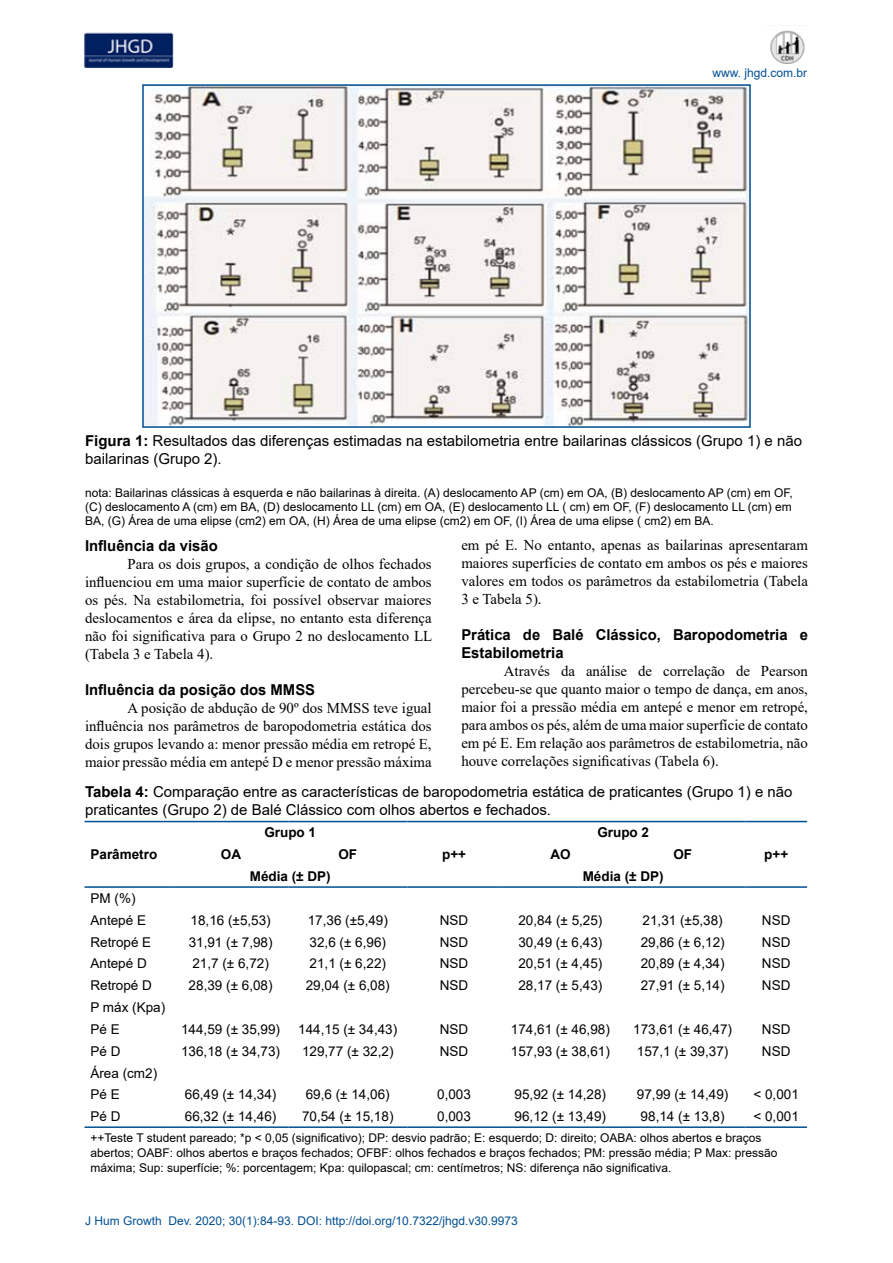
<style>
.page{position:relative;width:893px;height:1263px;background:#fff}
.page>*{position:absolute;margin:0;border:0;box-sizing:border-box;transform-origin:0 0}
.t1{font:15px/18px "Times New Roman";color:#000;text-align:justify}
.t2{font:15px/18px "Arial";color:#000}
.t3{font:700 15px/18px "Arial";color:#000}
.t4{font:13.5px/21.9px "Arial";color:#000}
.t5{font:700 13.5px "Arial";color:#000}
.t6{font:12px/14.4px "Arial";color:#000;text-align:justify}
.t7{font:12px "Arial";color:#004f91}
.s1{font-weight:700}
</style>
<div class="page">
<img style="left:84px;top:32px;width:90px;height:36px">
<img style="left:770px;top:30px;width:35px;height:34px">
<img style="left:145px;top:87px;width:603px;height:338px">
<div style="left:142px;top:84px;width:609px;height:344px;border:2px solid #004f91"></div>
<hr style="left:85px;top:821px;width:88px;height:1px;background:#004f91">
<hr style="left:173px;top:821px;width:115px;height:1px;background:#004f91">
<hr style="left:288px;top:821px;width:119px;height:1px;background:#004f91">
<hr style="left:407px;top:821px;width:94px;height:1px;background:#004f91">
<hr style="left:501px;top:821px;width:119px;height:1px;background:#004f91">
<hr style="left:620px;top:821px;width:125px;height:1px;background:#004f91">
<hr style="left:745px;top:821px;width:62px;height:1px;background:#004f91">
<hr style="left:85px;top:886px;width:88px;height:2px;background:#004f91">
<hr style="left:173px;top:886px;width:115px;height:2px;background:#004f91">
<hr style="left:288px;top:886px;width:119px;height:2px;background:#004f91">
<hr style="left:407px;top:886px;width:94px;height:2px;background:#004f91">
<hr style="left:501px;top:886px;width:119px;height:2px;background:#004f91">
<hr style="left:620px;top:886px;width:125px;height:2px;background:#004f91">
<hr style="left:745px;top:886px;width:62px;height:2px;background:#004f91">
<hr style="left:85px;top:1126px;width:88px;height:2px;background:#004f91">
<hr style="left:173px;top:1126px;width:115px;height:2px;background:#004f91">
<hr style="left:288px;top:1126px;width:119px;height:2px;background:#004f91">
<hr style="left:407px;top:1126px;width:94px;height:2px;background:#004f91">
<hr style="left:501px;top:1126px;width:119px;height:2px;background:#004f91">
<hr style="left:620px;top:1126px;width:125px;height:2px;background:#004f91">
<hr style="left:745px;top:1126px;width:62px;height:2px;background:#004f91">
<p class="t7" style="left:712px;top:64px;width:96px">www. jhgd.com.br</p>
<p class="t2" style="left:85px;top:432px;width:718px"><span class="s1">Figura 1:</span> Resultados das diferenças estimadas na estabilometria entre bailarinas clássicos (Grupo 1) e não bailarinas (Grupo 2).</p>
<p class="t6" style="left:85px;top:485px;width:709px">nota: Bailarinas clássicas à esquerda e não bailarinas à direita. (A) deslocamento AP (cm) em OA, (B) deslocamento AP (cm) em OF, (C) deslocamento A (cm) em BA, (D) deslocamento LL (cm) em OA, (E) deslocamento LL ( cm) em OF, (F) deslocamento LL (cm) em BA, (G) Área de uma elipse (cm2) em OA, (H) Área de uma elipse (cm2) em OF, (I) Área de uma elipse ( cm2) em BA.</p>
<p class="t3" style="left:85px;top:537px;width:134px">Influência da visão</p>
<p class="t1" style="left:85px;top:554px;width:349px;text-indent:43px">Para os dois grupos, a condição de olhos fechados influenciou em uma maior superfície de contato de ambos os pés. Na estabilometria, foi possível observar maiores deslocamentos e área da elipse, no entanto esta diferença não foi significativa para o Grupo 2 no deslocamento LL (Tabela 3 e Tabela 4).</p>
<p class="t3" style="left:85px;top:681px;width:232px">Influência da posição dos MMSS</p>
<p class="t1" style="left:85px;top:698px;width:348px;text-indent:43px">A posição de abdução de 90º dos MMSS teve igual influência nos parâmetros de baropodometria estática dos dois grupos levando a: menor pressão média em retropé E, maior pressão média em antepé D e menor pressão máxima</p>
<p class="t1" style="left:461px;top:536px;width:348px">em pé E. No entanto, apenas as bailarinas apresentaram maiores superfícies de contato em ambos os pés e maiores valores em todos os parâmetros da estabilometria (Tabela 3 e Tabela 5).</p>
<p class="t3" style="left:461px;top:626px;width:348px">Prática de Balé Clássico, Baropodometria e<br>Estabilometria</p>
<p class="t1" style="left:461px;top:662px;width:348px;text-indent:43px">Através da análise de correlação de Pearson percebeu-se que quanto maior o tempo de dança, em anos, maior foi a pressão média em antepé e menor em retropé, para ambos os pés, além de uma maior superfície de contato em pé E. Em relação aos parâmetros de estabilometria, não houve correlações significativas (Tabela 6).</p>
<p class="t2" style="left:85px;top:783px;width:709px"><span class="s1">Tabela 4:</span> Comparação entre as características de baropodometria estática de praticantes (Grupo 1) e não praticantes (Grupo 2) de Balé Clássico com olhos abertos e fechados.</p>
<p class="t5" style="left:264px;top:823px;width:53px">Grupo 1</p>
<p class="t5" style="left:597px;top:823px;width:53px">Grupo 2</p>
<p class="t5" style="left:91px;top:845px;width:68px">Parâmetro</p>
<p class="t5" style="left:221px;top:845px;width:22px">OA</p>
<p class="t5" style="left:338px;top:845px;width:20px">OF</p>
<p class="t5" style="left:442px;top:845px;width:26px">p++</p>
<p class="t5" style="left:550px;top:845px;width:22px">AO</p>
<p class="t5" style="left:673px;top:845px;width:20px">OF</p>
<p class="t5" style="left:764px;top:845px;width:26px">p++</p>
<p class="t5" style="left:250px;top:867px;width:82px">Média (± DP)</p>
<p class="t5" style="left:583px;top:867px;width:82px">Média (± DP)</p>
<p class="t4" style="left:91px;top:887px;width:57px">PM (%)<br>Antepé E</p>
<p class="t4" style="left:191px;top:909px;width:82px">18,16 (±5,53)</p>
<p class="t4" style="left:308px;top:909px;width:82px">17,36 (±5,49)</p>
<p class="t4" style="left:440px;top:909px;width:30px">NSD</p>
<p class="t4" style="left:518px;top:909px;width:85px">20,84 (± 5,25)</p>
<p class="t4" style="left:643px;top:909px;width:82px">21,31 (±5,38)</p>
<p class="t4" style="left:762px;top:909px;width:30px">NSD</p>
<p class="t4" style="left:91px;top:931px;width:62px">Retropé E</p>
<p class="t4" style="left:189px;top:931px;width:85px">31,91 (± 7,98)</p>
<p class="t4" style="left:310px;top:931px;width:78px">32,6 (± 6,96)</p>
<p class="t4" style="left:440px;top:931px;width:30px">NSD</p>
<p class="t4" style="left:518px;top:931px;width:85px">30,49 (± 6,43)</p>
<p class="t4" style="left:641px;top:931px;width:85px">29,86 (± 6,12)</p>
<p class="t4" style="left:762px;top:931px;width:30px">NSD</p>
<p class="t4" style="left:90px;top:952px;width:58px">Antepé D</p>
<p class="t4" style="left:192px;top:952px;width:78px">21,7 (± 6,72)</p>
<p class="t4" style="left:310px;top:952px;width:78px">21,1 (± 6,22)</p>
<p class="t4" style="left:440px;top:952px;width:30px">NSD</p>
<p class="t4" style="left:518px;top:952px;width:85px">20,51 (± 4,45)</p>
<p class="t4" style="left:641px;top:952px;width:85px">20,89 (± 4,34)</p>
<p class="t4" style="left:762px;top:952px;width:30px">NSD</p>
<p class="t4" style="left:90px;top:974px;width:63px">Retropé D</p>
<p class="t4" style="left:189px;top:974px;width:85px">28,39 (± 6,08)</p>
<p class="t4" style="left:306px;top:974px;width:85px">29,04 (± 6,08)</p>
<p class="t4" style="left:440px;top:974px;width:30px">NSD</p>
<p class="t4" style="left:518px;top:974px;width:85px">28,17 (± 5,43)</p>
<p class="t4" style="left:641px;top:974px;width:85px">27,91 (± 5,14)</p>
<p class="t4" style="left:762px;top:974px;width:30px">NSD</p>
<p class="t4" style="left:90px;top:996px;width:76px">P máx (Kpa)<br>Pé E</p>
<p class="t4" style="left:181px;top:1018px;width:100px">144,59 (± 35,99)</p>
<p class="t4" style="left:298px;top:1018px;width:100px">144,15 (± 34,43)</p>
<p class="t4" style="left:440px;top:1018px;width:30px">NSD</p>
<p class="t4" style="left:511px;top:1018px;width:100px">174,61 (± 46,98)</p>
<p class="t4" style="left:633px;top:1018px;width:100px">173,61 (± 46,47)</p>
<p class="t4" style="left:762px;top:1018px;width:30px">NSD</p>
<p class="t4" style="left:90px;top:1040px;width:32px">Pé D</p>
<p class="t4" style="left:181px;top:1040px;width:100px">136,18 (± 34,73)</p>
<p class="t4" style="left:302px;top:1040px;width:93px">129,77 (± 32,2)</p>
<p class="t4" style="left:440px;top:1040px;width:30px">NSD</p>
<p class="t4" style="left:511px;top:1040px;width:100px">157,93 (± 38,61)</p>
<p class="t4" style="left:637px;top:1040px;width:93px">157,1 (± 39,37)</p>
<p class="t4" style="left:762px;top:1040px;width:30px">NSD</p>
<p class="t4" style="left:90px;top:1062px;width:68px">Área (cm2)<br>Pé E</p>
<p class="t4" style="left:185px;top:1083px;width:93px">66,49 (± 14,34)</p>
<p class="t4" style="left:306px;top:1083px;width:85px">69,6 (± 14,06)</p>
<p class="t4" style="left:437px;top:1083px;width:35px">0,003</p>
<p class="t4" style="left:515px;top:1083px;width:93px">95,92 (± 14,28)</p>
<p class="t4" style="left:637px;top:1083px;width:93px">97,99 (± 14,49)</p>
<p class="t4" style="left:753px;top:1083px;width:47px">&lt; 0,001</p>
<p class="t4" style="left:90px;top:1105px;width:32px">Pé D</p>
<p class="t4" style="left:185px;top:1105px;width:93px">66,32 (± 14,46)</p>
<p class="t4" style="left:302px;top:1105px;width:93px">70,54 (± 15,18)</p>
<p class="t4" style="left:437px;top:1105px;width:35px">0,003</p>
<p class="t4" style="left:515px;top:1105px;width:93px">96,12 (± 13,49)</p>
<p class="t4" style="left:641px;top:1105px;width:85px">98,14 (± 13,8)</p>
<p class="t4" style="left:753px;top:1105px;width:47px">&lt; 0,001</p>
<p class="t6" style="left:91px;top:1130px;width:688px;line-height:15px;text-align:left">++Teste T student pareado; *p &lt; 0,05 (significativo); DP: desvio padrão; E: esquerdo; D: direito; OABA: olhos abertos e braços abertos; OABF: olhos abertos e braços fechados; OFBF: olhos fechados e braços fechados; PM: pressão média; P Max: pressão máxima; Sup: superfície; %: porcentagem; Kpa: quilopascal; cm: centímetros; NS: diferença não significativa.</p>
<p class="t7" style="left:85px;top:1212px;width:434px">J Hum Growth Dev. 2020; 30(1):84-93. DOI: http://doi.org/10.7322/jhgd.v30.9973</p>
</div>
